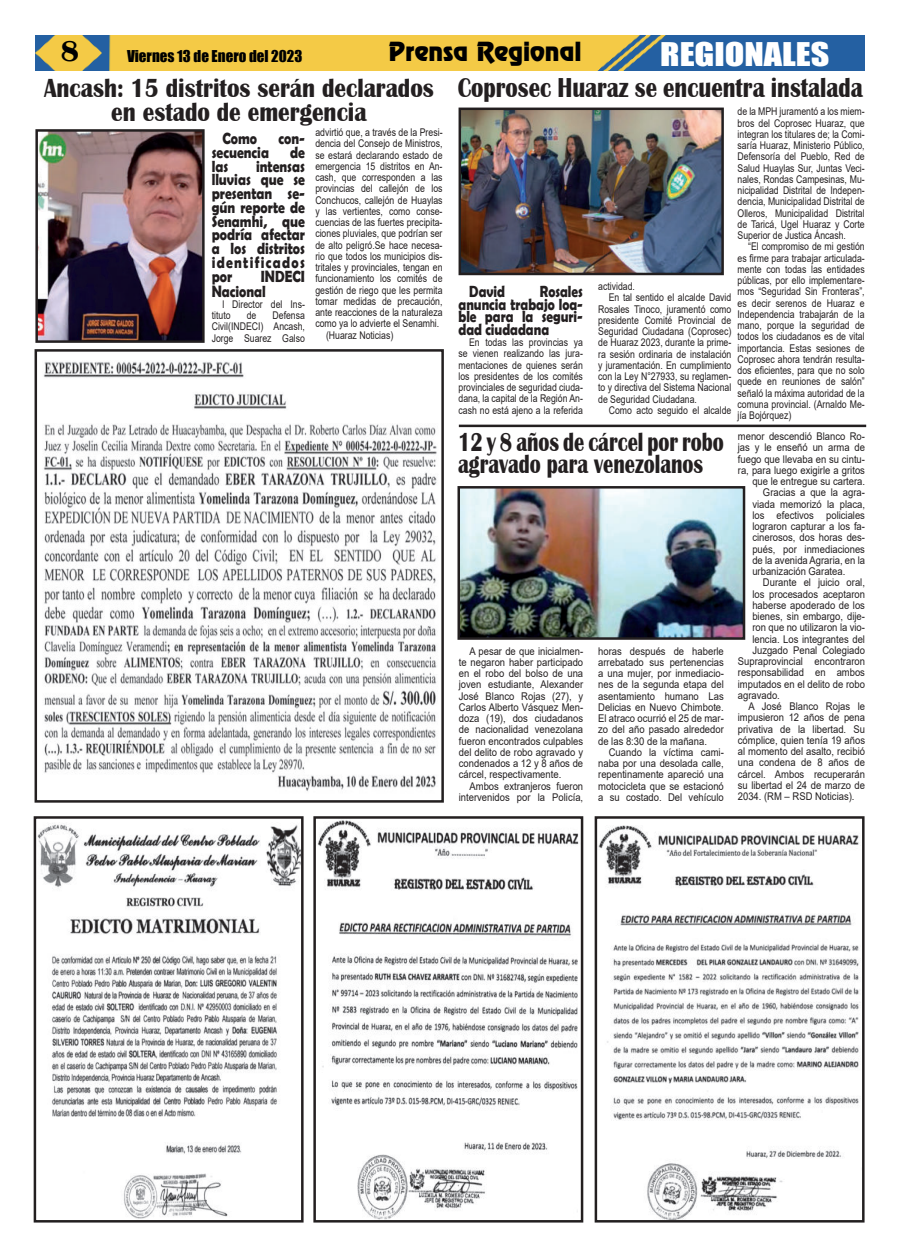
<style>
.page{position:relative;width:900px;height:1258px;background:#fff}
.page>*{position:absolute;margin:0;border:0;box-sizing:border-box;transform-origin:0 0}
.t1{font:30px "Impact";color:#fff;scale:1.2 1}
.t2{font:700 30px "Britannic";color:#000}
.t3{font:700 28.12px "Britannic";color:#231f20;scale:.81 1}
.t4{font:700 27px/23.8px "Britannic";color:#231f20;text-align:center;scale:.86 1}
.t5{font:700 27px/22.5px "Britannic";color:#231f20;scale:.76 1}
.t6{font:23.75px "Renfrew Normal";color:#000}
.t7{font:700 16.25px/13.8px "Berlin Sans FB Demi";color:#231f20;text-align:justify;scale:.84 1}
.t8{font:700 16.25px/12.5px "Berlin Sans FB Demi";color:#231f20;text-align:justify;scale:.82 1}
.t9{font:15px "Impact";color:#000}
.t10{font:10.62px/11.2px "Arial";color:#231f20;text-align:justify;scale:.82 1}
.t11{font:10.62px/11.2px "Arial";color:#231f20;text-align:justify;scale:.89 1}
</style>
<div class="page">
<img style="left:35px;top:35px;width:830px;height:36px">
<img style="left:38px;top:132px;width:164px;height:208px">
<div style="left:35px;top:129px;width:170px;height:214px;border:2px solid #231f20"></div>
<img style="left:462px;top:111px;width:259px;height:161px">
<div style="left:459px;top:108px;width:265px;height:167px;border:2px solid #231f20"></div>
<hr style="left:459px;top:425px;width:407px;height:2px;background:#231f20">
<img style="left:598px;top:825px;width:262px;height:394px">
<div style="left:595px;top:816px;width:270px;height:406px;border:2px solid #231f20"></div>
<img style="left:318px;top:820px;width:261px;height:399px">
<div style="left:313px;top:816px;width:270px;height:406px;border:2px solid #231f20"></div>
<img style="left:37px;top:823px;width:264px;height:396px">
<div style="left:34px;top:816px;width:270px;height:406px;border:2px solid #231f20"></div>
<img style="left:43px;top:361px;width:394px;height:431px">
<div style="left:35px;top:349px;width:409px;height:454px;border:2px solid #231f20"></div>
<img style="left:460px;top:489px;width:282px;height:148px">
<div style="left:457px;top:486px;width:288px;height:154px;border:2px solid #231f20"></div>
<h1 class="t2" style="left:61px;top:41px;width:20px">8</h1>
<h3 class="t9" style="left:127px;top:48px;width:177px">Viernes 13 de Enero del 2023</h3>
<h3 class="t6" style="left:389px;top:41px;width:194px">Prensa Regional</h3>
<h1 class="t1" style="left:660px;top:38px;width:143px">REGIONALES</h1>
<h3 class="t4" style="left:44px;top:79px;width:455px">Ancash: 15 distritos serán declarados en estado de emergencia</h3>
<h3 class="t7" style="left:222px;top:133px;width:43px">Como</h3>
<h3 class="t7" style="left:279px;top:133px;width:33px">con-</h3>
<h3 class="t7" style="left:212px;top:146px;width:70px">secuencia</h3>
<h3 class="t7" style="left:290px;top:146px;width:19px">de</h3>
<h3 class="t7" style="left:212px;top:160px;width:21px">las</h3>
<h2 class="t3" style="left:458px;top:78px;width:502px">Coprosec Huaraz se encuentra instalada</h2>
<p class="t10" style="left:738px;top:107px;width:157px">de la MPH juramentó a los miem&shy;bros del Coprosec Huaraz, que integran los titulares de; la Comi&shy;saría Huaraz, Ministerio Público, Defensoría del Pueblo, Red de Salud Huaylas Sur, Juntas Veci&shy;nales, Rondas Campesinas, Mu&shy;nicipalidad Distrital de Indepen&shy;dencia, Municipalidad Distrital de Olleros, Municipalidad Distrital de Taricá, Ugel Huaraz y Corte Superior de Justica Áncash.</p>
<p class="t10" style="left:738px;top:242px;width:157px;text-indent:11px">“El compromiso de mi gestión es firme para trabajar articulada&shy;mente con todas las entidades públicas, por ello implementare&shy;mos “Seguridad Sin Fronteras”, es decir serenos de Huaraz e Independencia trabajarán de la mano, porque la seguridad de todos los ciudadanos es de vital importancia. Estas sesiones de Coprosec ahora tendrán resulta&shy;dos eficientes, para que no solo quede en reuniones de salón” señaló la máxima autoridad de la comuna provincial. (Arnaldo Me&shy;jía Bojórquez)</p>
<p class="t10" style="left:315px;top:128px;width:157px">advirtió que, a través de la Presi-</p>
<p class="t10" style="left:315px;top:139px;width:157px">dencia del Consejo de Ministros,</p>
<p class="t10" style="left:315px;top:150px;width:157px">se estará declarando estado de</p>
<p class="t10" style="left:315px;top:162px;width:157px">emergencia 15 distritos en An-</p>
<p class="t10" style="left:315px;top:173px;width:157px">cash, que corresponden a las</p>
<p class="t10" style="left:315px;top:184px;width:157px">provincias del callejón de los</p>
<p class="t10" style="left:315px;top:195px;width:157px">Conchucos, callejón de Huaylas</p>
<p class="t10" style="left:315px;top:207px;width:157px">y las vertientes, como conse-</p>
<p class="t10" style="left:315px;top:218px;width:157px">cuencias de las fuertes precipita-</p>
<p class="t10" style="left:315px;top:229px;width:157px">ciones pluviales, que podrían ser</p>
<p class="t10" style="left:315px;top:240px;width:157px">de alto peligró.Se hace necesa-</p>
<p class="t10" style="left:315px;top:252px;width:157px">rio que todos los municipios dis-</p>
<p class="t10" style="left:315px;top:263px;width:157px">tritales y provinciales, tengan en</p>
<p class="t10" style="left:315px;top:274px;width:157px">funcionamiento los comités de</p>
<p class="t10" style="left:315px;top:285px;width:157px">gestión de riego que les permita</p>
<p class="t10" style="left:315px;top:297px;width:157px">tomar medidas de precaución,</p>
<p class="t10" style="left:315px;top:308px;width:157px">ante reacciones de la naturaleza</p>
<p class="t10" style="left:315px;top:319px;width:153px">como ya lo advierte el Senamhi.</p>
<p class="t10" style="left:326px;top:330px;width:84px">(Huaraz Noticias)</p>
<h3 class="t7" style="left:212px;top:160px;width:113px;text-indent:44px">intensas lluvias que se presentan se&shy;gún reporte de Senamhi, que podría afectar a los distritos identificados por</h3>
<h3 class="t7" style="left:212px;top:269px;width:113px;line-height:15px;text-indent:49px">INDECI<br>Nacional</h3>
<p class="t10" style="left:212px;top:300px;width:115px;text-indent:11px">l Director del Ins&shy;tituto</p>
<p class="t10" style="left:598px;top:282px;width:46px">actividad.</p>
<p class="t10" style="left:609px;top:293px;width:151px">En tal sentido el alcalde David</p>
<p class="t10" style="left:598px;top:304px;width:164px">Rosales Tinoco, juramentó como</p>
<p class="t10" style="left:598px;top:315px;width:164px">presidente Comité Provincial de</p>
<p class="t10" style="left:598px;top:327px;width:164px">Seguridad Ciudadana (Coprosec)</p>
<p class="t10" style="left:598px;top:338px;width:164px">de Huaraz 2023, durante la prime-</p>
<p class="t10" style="left:598px;top:349px;width:164px">ra sesión ordinaria de instalación</p>
<p class="t10" style="left:598px;top:360px;width:164px">y juramentación. En cumplimiento</p>
<p class="t10" style="left:598px;top:372px;width:164px">con la Ley N°27933, su reglamen-</p>
<p class="t10" style="left:598px;top:383px;width:164px">to y directiva del Sistema Nacional</p>
<p class="t10" style="left:598px;top:394px;width:122px">de Seguridad Ciudadana.</p>
<p class="t10" style="left:609px;top:405px;width:151px">Como acto seguido el alcalde</p>
<h3 class="t8" style="left:469px;top:286px;width:45px">David</h3>
<h3 class="t8" style="left:459px;top:286px;width:153px;text-indent:81px">Rosales anuncia trabajo loa&shy;ble para la seguri&shy;dad ciudadana</h3>
<p class="t10" style="left:459px;top:338px;width:153px;text-indent:11px">En todas las provincias ya se vienen realizando las jura&shy;mentaciones de quienes serán los presidentes de los comités provinciales de seguridad ciuda&shy;dana, la capital de la Región An&shy;cash no está ajeno a la referida</p>
<p class="t10" style="left:212px;top:311px;width:115px;text-indent:61px">Defensa Civil(INDECI) Ancash, Jorge Suarez Galso</p>
<p class="t10" style="left:247px;top:311px;width:13px">de</p>
<h3 class="t5" style="left:458px;top:433px;width:351px">12 y 8 años de cárcel por robo agravado para venezolanos</h3>
<p class="t11" style="left:459px;top:646px;width:141px;text-indent:11px">A pesar de que inicialmen&shy;te negaron haber participado en el robo del bolso de una joven estudiante, Alexander José Blanco Rojas (27), y Carlos Alberto Vásquez Men&shy;doza (19), dos ciudadanos de nacionalidad venezolana fueron encontrados culpables del delito de robo agravado y condenados a 12 y 8 años de cárcel, respectivamente.</p>
<p class="t11" style="left:459px;top:781px;width:141px;text-align:right">Ambos extranjeros fueron intervenidos por la Policía,</p>
<p class="t11" style="left:598px;top:646px;width:143px">horas después de haberle arrebatado sus pertenencias a una mujer, por inmediacio&shy;nes de la segunda etapa del asentamiento humano Las Delicias en Nuevo Chimbote.<br>El atraco ocurrió el 25 de mar&shy;zo del año pasado alrededor de las 8:30 de la mañana.</p>
<p class="t11" style="left:598px;top:747px;width:143px;text-indent:11px">Cuando la víctima cami&shy;naba por una desolada calle, repentinamente apareció una motocicleta que se estacionó a su costado. Del vehículo</p>
<p class="t11" style="left:738px;top:432px;width:144px">menor descendió Blanco Ro-</p>
<p class="t11" style="left:738px;top:443px;width:144px">jas y le enseñó un arma de</p>
<p class="t11" style="left:738px;top:454px;width:144px">fuego que llevaba en su cintu-</p>
<p class="t11" style="left:738px;top:465px;width:144px">ra, para luego exigirle a gritos</p>
<p class="t11" style="left:752px;top:477px;width:128px">que le entregue su cartera.</p>
<p class="t11" style="left:763px;top:488px;width:116px">Gracias a que la agra-</p>
<p class="t11" style="left:752px;top:499px;width:128px">viada memorizó la placa,</p>
<p class="t11" style="left:752px;top:510px;width:128px">los efectivos policiales</p>
<p class="t11" style="left:752px;top:522px;width:128px">lograron capturar a los fa-</p>
<p class="t11" style="left:752px;top:533px;width:128px">cinerosos, dos horas des-</p>
<p class="t11" style="left:752px;top:544px;width:128px">pués, por inmediaciones</p>
<p class="t11" style="left:752px;top:555px;width:128px">de la avenida Agraria, en la</p>
<p class="t11" style="left:752px;top:567px;width:106px">urbanización Garatea.</p>
<p class="t11" style="left:763px;top:578px;width:116px">Durante el juicio oral,</p>
<p class="t11" style="left:752px;top:589px;width:128px">los procesados aceptaron</p>
<p class="t11" style="left:752px;top:601px;width:128px">haberse apoderado de los</p>
<p class="t11" style="left:752px;top:612px;width:128px">bienes, sin embargo, dije-</p>
<p class="t11" style="left:752px;top:623px;width:128px">ron que no utilizaron la vio-</p>
<p class="t11" style="left:752px;top:634px;width:128px">lencia. Los integrantes del</p>
<p class="t11" style="left:752px;top:646px;width:128px">Juzgado Penal Colegiado</p>
<p class="t11" style="left:738px;top:657px;width:144px">Supraprovincial encontraron</p>
<p class="t11" style="left:738px;top:668px;width:144px">responsabilidad en ambos</p>
<p class="t11" style="left:738px;top:679px;width:144px">imputados en el delito de robo</p>
<p class="t11" style="left:738px;top:691px;width:49px">agravado.</p>
<p class="t11" style="left:749px;top:702px;width:132px">A José Blanco Rojas le</p>
<p class="t11" style="left:738px;top:713px;width:144px">impusieron 12 años de pena</p>
<p class="t11" style="left:738px;top:724px;width:144px">privativa de la libertad. Su</p>
<p class="t11" style="left:738px;top:736px;width:144px">cómplice, quien tenía 19 años</p>
<p class="t11" style="left:738px;top:747px;width:144px">al momento del asalto, recibió</p>
<p class="t11" style="left:738px;top:758px;width:144px">una condena de 8 años de</p>
<p class="t11" style="left:738px;top:769px;width:144px">cárcel. Ambos recuperarán</p>
<p class="t11" style="left:738px;top:781px;width:144px">su libertad el 24 de marzo de</p>
<p class="t11" style="left:738px;top:792px;width:133px">2034. (RM – RSD Noticias).</p>
</div>
